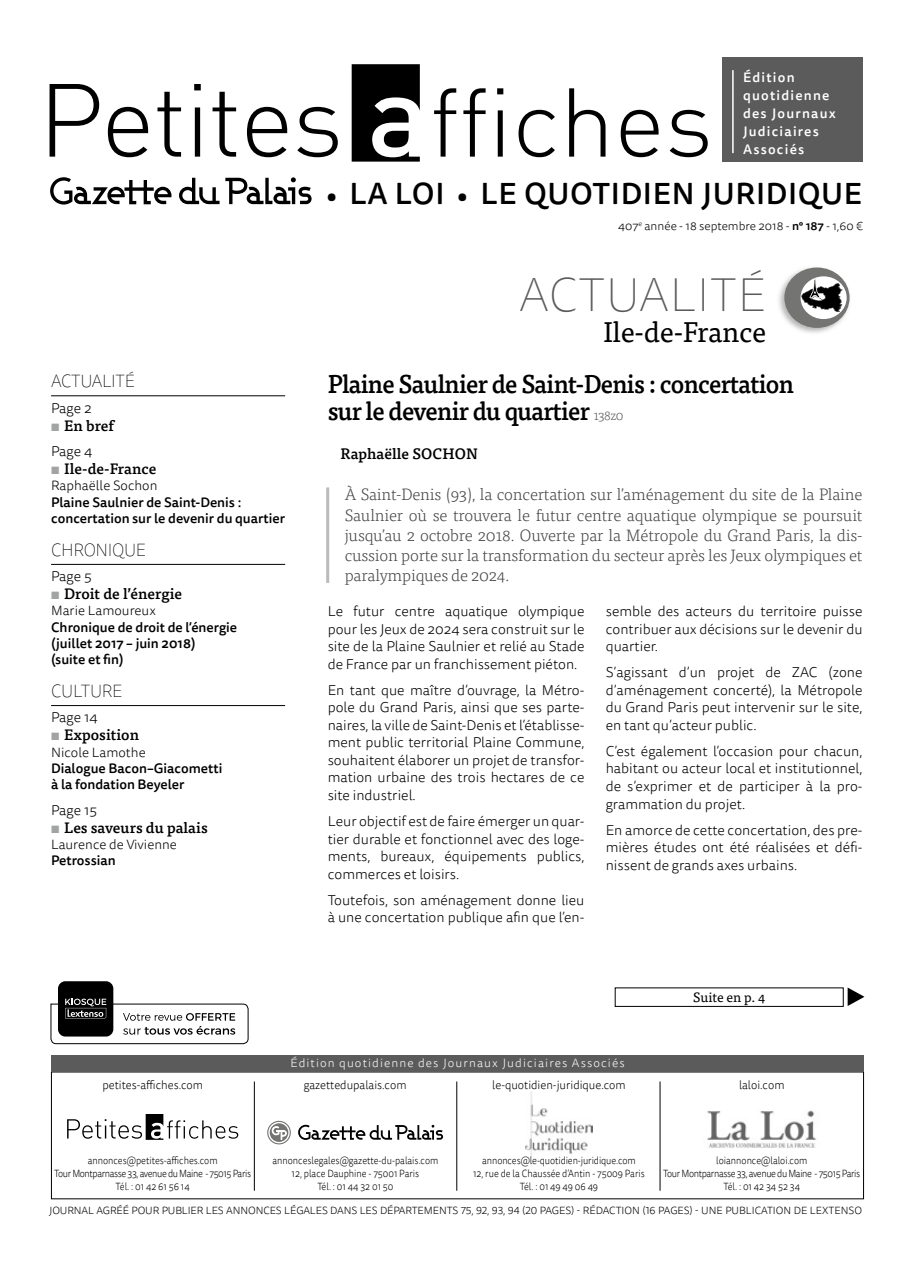
<style>
.page{position:relative;width:915px;height:1263px;background:#fff}
.page>*{position:absolute;margin:0;border:0;box-sizing:border-box;transform-origin:0 0}
.t1{font:100 48px "Tisa Sans OT";letter-spacing:.01em;color:#5b5b5b}
.t2{font:500 30px "Tisa Sans OT";letter-spacing:.02em;color:#000}
.t3{font:28.5px "Tisa OT";letter-spacing:-.01em;color:#000}
.t4{font:500 25.5px/27px "Tisa OT";letter-spacing:-.03em;color:#000;scale:.95 1}
.t5{font:100 18px "Tisa Sans OT";letter-spacing:-.02em;color:#000;scale:.95 1}
.t6{font:300 16.5px/20.2px "Tisa OT";letter-spacing:-.01em;color:#444443;text-align:justify}
.t7{font:500 15px "Tisa OT";color:#000}
.t8{font:300 14.25px/17.5px "Tisa Sans OT";color:#000;text-align:justify}
.t9{font:500 13.5px/16.2px "Tisa Sans OT";color:#000}
.t10{font:300 13.5px "Tisa Sans OT";color:#000}
.t11{font:500 13.5px/18px "Tisa Sans OT";letter-spacing:.09em;color:#fff}
.t12{font:13.5px "Tisa OT";color:#000}
.t13{font:300 12px "Tisa Sans OT";color:#000;scale:.95 1}
.t14{font:300 12px "Tisa Sans OT";letter-spacing:.09em;color:#fff}
.t15{font:300 12px "Tisa Sans OT";color:#000}
.t16{font:300 10.5px/12.6px "Tisa Sans OT";letter-spacing:-.04em;color:#000;text-align:center;scale:.88 1}
.t17{font:300 10.5px/12.6px "Tisa Sans OT";letter-spacing:-.01em;color:#000;text-align:center;scale:.88 1}
.t18{font:300 10.5px "Tisa Sans OT";letter-spacing:-.01em;color:#000}
.s1{font-size:27px}
.s2{font-weight:700;color:#a2a3a3}
.s3{font-weight:500}
.s4{font-weight:300;font-size:13.5px;color:#5b5b5b}
</style>
<div class="page">
<div style="left:721px;top:58px;width:140px;height:104px;background:#5b5b5b"></div>
<hr style="left:732px;top:70px;width:1px;height:83px;background:#fff">
<svg style="left:50px;top:84px;width:49px;height:73px"></svg>
<svg style="left:108px;top:107px;width:40px;height:50px"></svg>
<svg style="left:157px;top:92px;width:24px;height:65px"></svg>
<svg style="left:194px;top:84px;width:7px;height:73px"></svg>
<svg style="left:212px;top:92px;width:24px;height:65px"></svg>
<svg style="left:247px;top:107px;width:40px;height:50px"></svg>
<svg style="left:297px;top:107px;width:40px;height:50px"></svg>
<svg style="left:351px;top:64px;width:68px;height:98px"></svg>
<svg style="left:434px;top:88px;width:22px;height:69px"></svg>
<svg style="left:463px;top:88px;width:22px;height:69px"></svg>
<svg style="left:497px;top:88px;width:6px;height:69px"></svg>
<svg style="left:518px;top:110px;width:36px;height:47px"></svg>
<svg style="left:569px;top:88px;width:36px;height:69px"></svg>
<svg style="left:620px;top:110px;width:38px;height:47px"></svg>
<svg style="left:669px;top:110px;width:38px;height:47px"></svg>
<svg style="left:50px;top:177px;width:121px;height:28px"></svg>
<svg style="left:179px;top:178px;width:40px;height:26px"></svg>
<svg style="left:225px;top:177px;width:86px;height:27px"></svg>
<img style="left:525px;top:1091px;width:67px;height:65px">
<svg style="left:67px;top:1114px;width:171px;height:26px"></svg>
<img style="left:707px;top:1110px;width:110px;height:38px">
<hr style="left:659px;top:1081px;width:1px;height:110px;background:#000">
<hr style="left:456px;top:1081px;width:1px;height:110px;background:#000">
<hr style="left:254px;top:1081px;width:1px;height:110px;background:#000">
<svg style="left:269px;top:1123px;width:19px;height:19px"></svg>
<svg style="left:298px;top:1125px;width:145px;height:15px"></svg>
<svg style="left:271px;top:1126px;width:16px;height:14px"></svg>
<div style="left:267px;top:1121px;width:24px;height:23px;border:1px solid #747473;border-radius:50%"></div>
<div style="left:51px;top:1055px;width:812px;height:16px;background:#5b5b5b"></div>
<div style="left:58px;top:981px;width:55px;height:55px;background:#000;border-radius:7px"></div>
<svg style="left:50px;top:999px;width:199px;height:45px"></svg>
<div style="left:614px;top:987px;width:229px;height:20px;border:1px solid #000"></div>
<svg style="left:847px;top:987px;width:17px;height:19px"></svg>
<hr style="left:51px;top:395px;width:234px;height:1px;background:#000">
<hr style="left:51px;top:564px;width:234px;height:1px;background:#000">
<hr style="left:51px;top:705px;width:234px;height:1px;background:#000">
<img style="left:779px;top:268px;width:71px;height:65px">
<div style="left:784px;top:267px;width:65px;height:61px;background:#747473;border-radius:50%"></div>
<div style="left:800px;top:276px;width:46px;height:43px;background:#fff;border-radius:50%"></div>
<svg style="left:801px;top:278px;width:41px;height:34px"></svg>
<hr style="left:326px;top:487px;width:3px;height:96px;background:#b9baba">
<p class="t11" style="left:742px;top:69px;width:94px">Édition quotidienne des Journaux<br>Judiciaires<br>Associés</p>
<h2 class="t2" style="left:326px;top:175px;width:537px"><span class="s1">•</span> LA LOI <span class="s1">•</span> LE QUOTIDIEN JURIDIQUE</h2>
<p class="t5" style="left:51px;top:370px;width:63px">ACTUALITÉ</p>
<p class="t8" style="left:51px;top:400px;width:42px">Page 2</p>
<p class="t7" style="left:51px;top:416px;width:64px"><span class="s2">▪</span> En bref</p>
<p class="t8" style="left:51px;top:443px;width:43px">Page 4</p>
<p class="t7" style="left:51px;top:460px;width:107px"><span class="s2">▪</span> Ile-de-France</p>
<p class="t10" style="left:51px;top:478px;width:108px">Raphaëlle Sochon</p>
<p class="t9" style="left:51px;top:494px;width:235px">Plaine Saulnier de Saint-Denis : concertation sur le devenir du quartier</p>
<p class="t5" style="left:51px;top:539px;width:101px">CHRONIQU E</p>
<p class="t8" style="left:51px;top:568px;width:42px">Page 5</p>
<p class="t7" style="left:51px;top:585px;width:133px"><span class="s2">▪</span> Droit de l’énergie</p>
<p class="t10" style="left:51px;top:603px;width:106px">Marie Lamoureux</p>
<p class="t9" style="left:51px;top:619px;width:187px">Chronique de droit de l’énergie (juillet 2017 – juin 2018)<br>(suite et fin)</p>
<p class="t5" style="left:51px;top:680px;width:12px">CULTU</p>
<p class="t5" style="left:102px;top:680px;width:23px">RE</p>
<p class="t8" style="left:51px;top:709px;width:48px">Page 14</p>
<p class="t7" style="left:51px;top:726px;width:89px"><span class="s2">▪</span> Exposition</p>
<p class="t10" style="left:51px;top:744px;width:96px">Nicole Lamothe</p>
<p class="t9" style="left:51px;top:761px;width:173px">Dialogue Bacon–Giacometti à la fondation Beyeler</p>
<p class="t8" style="left:51px;top:802px;width:47px">Page 15</p>
<p class="t7" style="left:51px;top:818px;width:158px"><span class="s2">▪</span> Les saveurs du palais</p>
<p class="t10" style="left:51px;top:836px;width:127px">Laurence de Vivienne</p>
<p class="t9" style="left:51px;top:853px;width:66px">Petrossian</p>
<p class="t15" style="left:618px;top:219px;width:246px">407<sup>e</sup> année - 18 septembre 2018 - <span class="s3">n° 187</span> - 1,60 €</p>
<h1 class="t1" style="left:519px;top:267px;width:248px">ACTUALITÉ</h1>
<h3 class="t3" style="left:603px;top:315px;width:164px">Ile-de-France</h3>
<h3 class="t4" style="left:327px;top:371px;width:492px">Plaine Saulnier de Saint-Denis : concertation sur le devenir du quartier <span class="s4">138z0</span></h3>
<p class="t7" style="left:340px;top:444px;width:139px">Raphaëlle SOCHON</p>
<p class="t6" style="left:344px;top:485px;width:519px">À Saint-Denis (93), la concertation sur l’aménagement du site de la Plaine Saulnier où se trouvera le futur centre aquatique olympique se poursuit jusqu’au 2 octobre 2018. Ouverte par la Métropole du Grand Paris, la dis&shy;cussion porte sur la transformation du secteur après les Jeux olympiques et paralympiques de 2024.</p>
<p class="t8" style="left:327px;top:603px;width:258px">Le futur centre aquatique olympique pour les Jeux de 2024 sera construit sur le site de la Plaine Saulnier et relié au Stade de France par un franchissement piéton.</p>
<p class="t8" style="left:327px;top:682px;width:258px">En tant que maître d’ouvrage, la Métro&shy;pole du Grand Paris, ainsi que ses parte&shy;naires, la ville de Saint-Denis et l’établisse&shy;ment public territorial Plaine Commune, souhaitent élaborer un projet de transfor&shy;mation urbaine des trois hectares de ce site industriel.</p>
<p class="t8" style="left:327px;top:813px;width:258px">Leur objectif est de faire émerger un quar&shy;tier durable et fonctionnel avec des loge&shy;ments, bureaux, équipements publics, commerces et loisirs.</p>
<p class="t8" style="left:327px;top:892px;width:258px">Toutefois, son aménagement donne lieu à une concertation publique afin que l’en-</p>
<p class="t8" style="left:605px;top:603px;width:258px">semble des acteurs du territoire puisse contribuer aux décisions sur le devenir du quartier.</p>
<p class="t8" style="left:605px;top:664px;width:258px">S’agissant d’un projet de ZAC (zone d’aménagement concerté), la Métropole du Grand Paris peut intervenir sur le site, en tant qu’acteur public.</p>
<p class="t8" style="left:605px;top:743px;width:258px">C’est également l’occasion pour chacun, habitant ou acteur local et institutionnel, de s’exprimer et de participer à la pro&shy;grammation du projet.</p>
<p class="t8" style="left:605px;top:822px;width:258px">En amorce de cette concertation, des pre&shy;mières études ont été réalisées et défi&shy;nissent de grands axes urbains.</p>
<p class="t12" style="left:693px;top:989px;width:73px">Suite en p. 4</p>
<p class="t13" style="left:102px;top:1077px;width:107px">petites-affiches.com</p>
<p class="t14" style="left:290px;top:1055px;width:335px">Édition quotidienne des Journaux Judiciaires Associés</p>
<p class="t13" style="left:303px;top:1077px;width:110px">gazettedupalais.com</p>
<p class="t13" style="left:492px;top:1077px;width:142px">le-quotidien-juridique.com</p>
<p class="t13" style="left:738px;top:1077px;width:49px">laloi.com</p>
<p class="t16" style="left:54px;top:1155px;width:225px">annonces@petites-affiches.com<br>Tour Montparnasse 33, avenue du Maine - 75015 Paris<br>Tél. : 01 42 61 56 14</p>
<p class="t17" style="left:272px;top:1155px;width:190px">annonceslegales@gazette-du-palais.com<br>12, place Dauphine - 75001 Paris<br>Tél. : 01 44 32 01 50</p>
<p class="t17" style="left:473px;top:1155px;width:197px">annonces@le-quotidien-juridique.com<br>12, rue de la Chaussée d’Antin - 75009 Paris<br>Tél. : 01 49 49 06 49</p>
<p class="t16" style="left:663px;top:1155px;width:225px">loiannonce@laloi.com<br>Tour Montparnasse 33, avenue du Maine - 75015 Paris<br>Tél. : 01 42 34 52 34</p>
<p class="t18" style="left:49px;top:1204px;width:814px">JOURNAL AGRÉÉ POUR PUBLIER LES ANNONCES LÉGALES DANS LES DÉPARTEMENTS 75, 92, 93, 94 (20 PAGES) - RÉDACTION (16 PAGES) - UNE PUBLICATION DE LEXTENSO</p>
</div>
